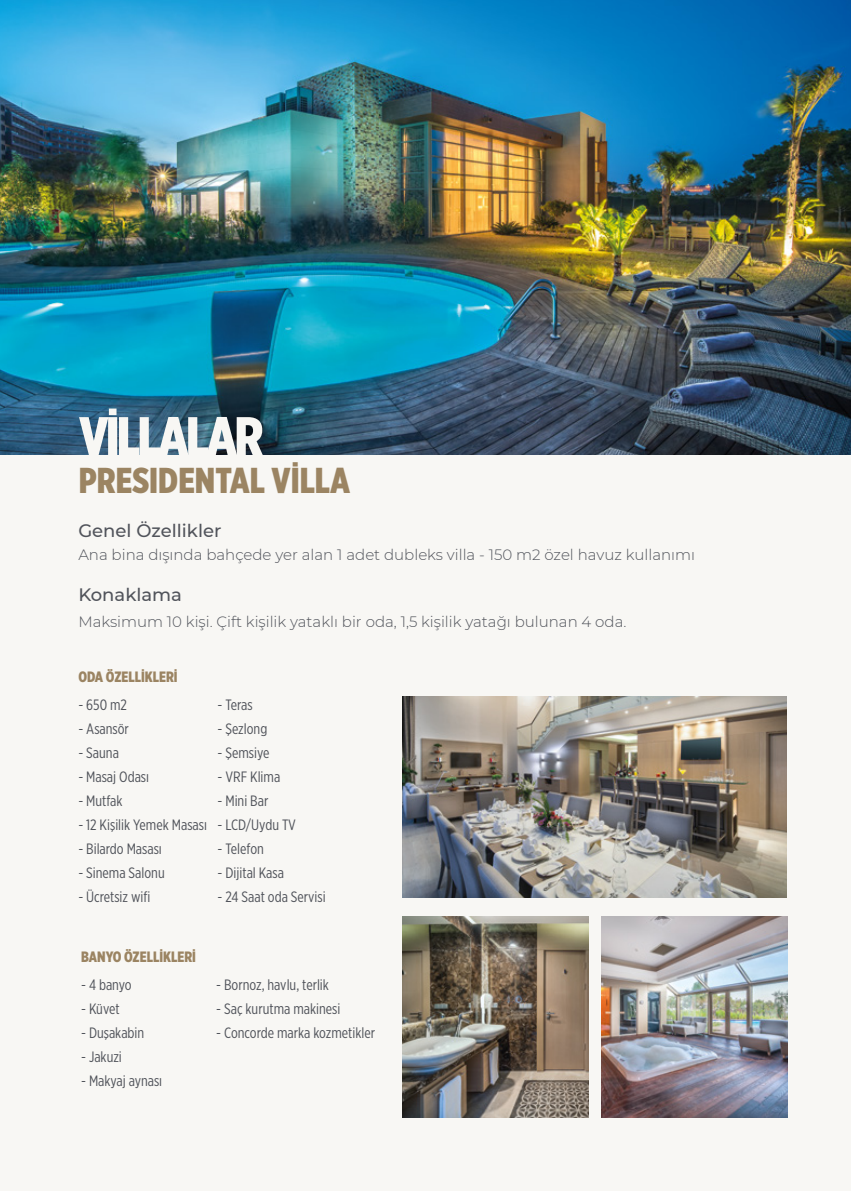
<style>
.page{position:relative;width:851px;height:1191px;background:#fff}
.page>*{position:absolute;margin:0;border:0;box-sizing:border-box;transform-origin:0 0}
.t1{font:900 55.35px "Gotham X Narrow";letter-spacing:-.05em;color:#f8f7f4}
.t2{font:900 36px "Gotham X Narrow";color:#9b8462}
.t3{font:500 18px "Montserrat";color:#51545b}
.t4{font:15px "Gotham X Narrow";color:#50535a}
.t5{font:300 15px "Montserrat";color:#51545b}
.t6{font:900 15px "Gotham X Narrow";color:#9b8462}
</style>
<div class="page">
<div style="left:0;top:0;width:850px;height:1191px;background:#f8f7f4"></div>
<img style="left:0;top:0;width:850px;height:454px">
<img style="left:402px;top:696px;width:384px;height:201px">
<img style="left:402px;top:916px;width:186px;height:201px">
<img style="left:601px;top:916px;width:186px;height:201px">
<h1 class="t1" style="left:79px;top:402px;width:186px">VİLLALAR</h1>
<h2 class="t2" style="left:79px;top:457px;width:272px">PRESIDENTAL VİLLA</h2>
<p class="t3" style="left:78px;top:518px;width:145px">Genel Özellikler</p>
<p class="t5" style="left:78px;top:545px;width:618px">Ana bina dışında bahçede yer alan 1 adet dubleks villa - 150 m2 özel havuz kullanımı</p>
<p class="t3" style="left:78px;top:581px;width:105px">Konaklama</p>
<p class="t5" style="left:78px;top:611px;width:549px">Maksimum 10 kişi. Çift kişilik yataklı bir oda, 1,5 kişilik yatağı bulunan 4 oda.</p>
<p class="t6" style="left:78px;top:667px;width:101px">ODA ÖZELLİKLERİ</p>
<p class="t4" style="left:78px;top:696px;width:50px">- 650 m2</p>
<p class="t4" style="left:78px;top:720px;width:52px">- Asansör</p>
<p class="t4" style="left:78px;top:744px;width:42px">- Sauna</p>
<p class="t4" style="left:78px;top:768px;width:72px">- Masaj Odası</p>
<p class="t4" style="left:78px;top:792px;width:46px">- Mutfak</p>
<p class="t4" style="left:78px;top:816px;width:130px">- 12 Kişilik Yemek Masası</p>
<p class="t4" style="left:78px;top:840px;width:85px">- Bilardo Masası</p>
<p class="t4" style="left:78px;top:864px;width:88px">- Sinema Salonu</p>
<p class="t4" style="left:78px;top:888px;width:74px">- Ücretsiz wifi</p>
<p class="t4" style="left:217px;top:696px;width:37px">- Teras</p>
<p class="t4" style="left:217px;top:720px;width:51px">- Şezlong</p>
<p class="t4" style="left:217px;top:744px;width:53px">- Şemsiye</p>
<p class="t4" style="left:217px;top:768px;width:64px">- VRF Klima</p>
<p class="t4" style="left:217px;top:792px;width:52px">- Mini Bar</p>
<p class="t4" style="left:217px;top:816px;width:80px">- LCD/Uydu TV</p>
<p class="t4" style="left:217px;top:840px;width:48px">- Telefon</p>
<p class="t4" style="left:217px;top:864px;width:68px">- Dijital Kasa</p>
<p class="t4" style="left:217px;top:888px;width:110px">- 24 Saat oda Servisi</p>
<p class="t6" style="left:81px;top:947px;width:116px">BANYO ÖZELLİKLERİ</p>
<p class="t4" style="left:81px;top:975px;width:52px">- 4 banyo</p>
<p class="t4" style="left:81px;top:999px;width:40px">- Küvet</p>
<p class="t4" style="left:81px;top:1023px;width:65px">- Duşakabin</p>
<p class="t4" style="left:81px;top:1047px;width:42px">- Jakuzi</p>
<p class="t4" style="left:81px;top:1071px;width:83px">- Makyaj aynası</p>
<p class="t4" style="left:216px;top:975px;width:114px">- Bornoz, havlu, terlik</p>
<p class="t4" style="left:216px;top:999px;width:126px">- Saç kurutma makinesi</p>
<p class="t4" style="left:216px;top:1023px;width:160px">- Concorde marka kozmetikler</p>
</div>
